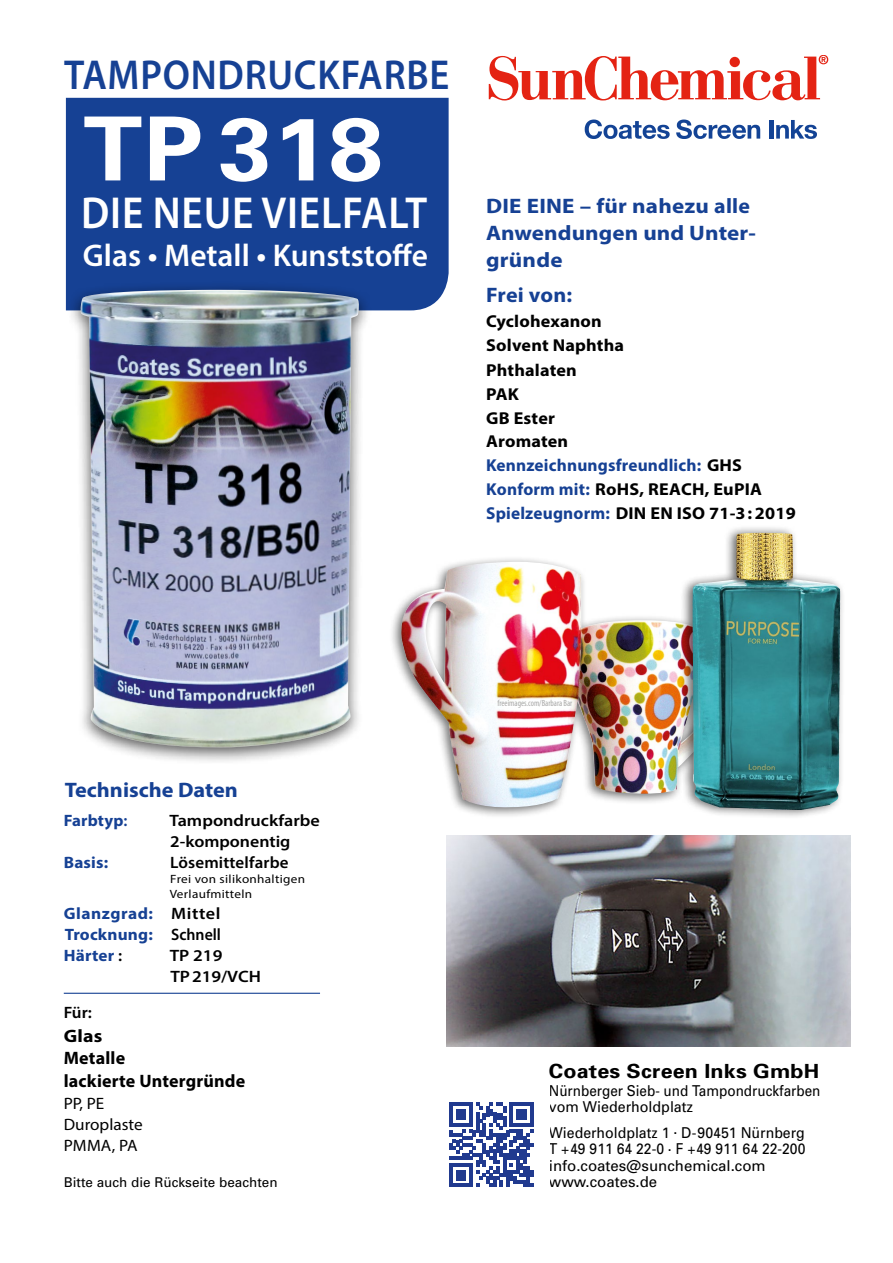
<style>
.page{position:relative;width:893px;height:1263px;background:#fff}
.page>*{position:absolute;margin:0;border:0;box-sizing:border-box;transform-origin:0 0}
.t1{font:700 88.5px "Univers";color:#fff;scale:1.1 1}
.t2{font:600 45px "Myriad Pro";letter-spacing:.02em;color:#fff;scale:.92 1}
.t3{font:600 42px "Myriad Pro";letter-spacing:.02em;color:#164194;scale:.92 1}
.t4{font:600 31.5px "Myriad Pro";color:#fff}
.t5{font:700 21px/27px "Myriad Pro";letter-spacing:.005em;color:#164194;scale:1.1 1}
.t6{font:700 21px "Myriad Pro";letter-spacing:.005em;color:#164194;scale:1.06 1}
.t7{font:700 21px "Myriad Pro";letter-spacing:.005em;color:#164194;scale:1.05 1}
.t8{font:700 19.5px "Univers";letter-spacing:.01em;color:#000;scale:1.1 1}
.t9{font:700 18px/22.5px "Myriad Pro";letter-spacing:.01em;color:#000;scale:1.1 1}
.t10{font:700 17.25px/24px "Myriad Pro";letter-spacing:.01em;color:#000;scale:1.05 1}
.t11{font:600 16.5px/21px "Myriad Pro";color:#000;scale:1.1 1}
.t12{font:700 16.5px/21px "Myriad Pro";letter-spacing:.01em;color:#164194;text-align:justify;scale:1.05 1}
.t13{font:16.5px/21px "Myriad Pro";color:#000;scale:1.04 1}
.t14{font:600 16.5px "Myriad Pro";color:#000}
.t15{font:700 16.5px "Myriad Pro";letter-spacing:.01em;color:#164194}
.t16{font:700 16.5px "Myriad Pro";letter-spacing:.01em;color:#164194;scale:1.04 1}
.t17{font:600 16.5px "Myriad Pro";color:#000;scale:1.04 1}
.t18{font:15px/16.5px "Univers";color:#000;scale:.94 1}
.t19{font:15px/16.5px "Univers";color:#000;scale:.9 1}
.t20{font:13.5px "Univers";color:#000}
.t21{font:12px/15px "Myriad Pro";letter-spacing:.025em;color:#000;scale:1.1 1}
.t22{font:condensed 9px "Myriad Pro";color:#a8a8a7;scale:.95 1}
.s1{color:#164194}
.s2{font-weight:600}
.s3{font-weight:600;color:#000}
</style>
<div class="page">
<div style="left:66px;top:98px;width:383px;height:212px;background:#164194"></div>
<svg style="left:489px;top:56px;width:339px;height:45px"></svg>
<svg style="left:585px;top:120px;width:85px;height:19px"></svg>
<svg style="left:676px;top:120px;width:84px;height:19px"></svg>
<hr style="left:769px;top:120px;width:4px;height:19px;background:#134395">
<svg style="left:776px;top:120px;width:41px;height:19px"></svg>
<svg style="left:449px;top:1103px;width:84px;height:84px"></svg>
<div style="left:67px;top:281px;width:305px;height:484px;background:#000;opacity:.65"></div>
<img style="left:80px;top:290px;width:280px;height:459px">
<hr style="left:64px;top:993px;width:256px;height:1px;background:#164194">
<div style="left:389px;top:555px;width:345px;height:264px;background:#000;opacity:.55"></div>
<img style="left:397px;top:562px;width:283px;height:246px">
<div style="left:680px;top:524px;width:166px;height:296px;background:#000;opacity:.59"></div>
<img style="left:707px;top:533px;width:55px;height:50px">
<img style="left:446px;top:835px;width:404px;height:211px">
<h3 class="t3" style="left:64px;top:48px;width:420px">TAMPONDRUCKFARBE</h3>
<h1 class="t1" style="left:83px;top:92px;width:274px">TP 318</h1>
<h2 class="t2" style="left:81px;top:184px;width:378px">DIE NEUE VIELFALT</h2>
<h3 class="t4" style="left:83px;top:235px;width:347px">Glas • Metall • Kunststoffe</h3>
<p class="t5" style="left:486px;top:192px;width:247px">DIE EINE – für nahezu alle<br>Anwendungen und Unter&shy;gründe</p>
<p class="t7" style="left:486px;top:281px;width:83px">Frei von:</p>
<p class="t10" style="left:486px;top:309px;width:296px">Cyclohexanon<br>Solvent Naphtha<br>Phthalaten<br>PAK<br>GB Ester<br>Aromaten<br><span class="s1">Kennzeichnungsfreundlich:</span> GHS<br><span class="s1">Konform mit:</span> RoHS, REACH, EuPIA<br><span class="s1">Spielzeugnorm:</span> DIN EN ISO 71-3: 2019</p>
<p class="t6" style="left:65px;top:777px;width:165px">Technische Daten</p>
<p class="t15" style="left:64px;top:809px;width:65px">Farbtyp<span class="s2">:</span></p>
<p class="t11" style="left:169px;top:809px;width:138px">Tampondruckfarbe<br>2-komponentig</p>
<p class="t16" style="left:64px;top:851px;width:44px">Basis:</p>
<p class="t14" style="left:170px;top:852px;width:120px">Lösemittelfarbe</p>
<p class="t21" style="left:170px;top:871px;width:125px">Frei von silikonhaltigen<br>Verlaufmitteln</p>
<p class="t12" style="left:64px;top:902px;width:151px">Glanzgrad: <span class="s3">Mittel </span>Trocknung: <span class="s3">Schnell </span>Härter <span class="s3">:</span></p>
<p class="t11" style="left:170px;top:944px;width:84px">TP 219<br>TP 219/VCH</p>
<p class="t17" style="left:64px;top:1002px;width:29px">Für:</p>
<p class="t9" style="left:64px;top:1024px;width:166px">Glas<br>Metalle<br>lackierte Untergründe</p>
<p class="t13" style="left:64px;top:1093px;width:77px">PP, PE<br>Duroplaste<br>PMMA, PA</p>
<p class="t20" style="left:64px;top:1173px;width:215px">Bitte auch die Rückseite beachten</p>
<p class="t22" style="left:497px;top:698px;width:80px">freeimages.com/Barbara Bar</p>
<p class="t8" style="left:549px;top:1058px;width:247px">Coates Screen Inks GmbH</p>
<p class="t19" style="left:549px;top:1082px;width:303px">Nürnberger Sieb- und Tampondruckfarben vom Wiederholdplatz</p>
<p class="t18" style="left:549px;top:1124px;width:274px">Wiederholdplatz 1 . D-90451 Nürnberg<br>T +49 911 64 22-0 . F +49 911 64 22-200 info.coates@sunchemical.com www.coates.de</p>
</div>
